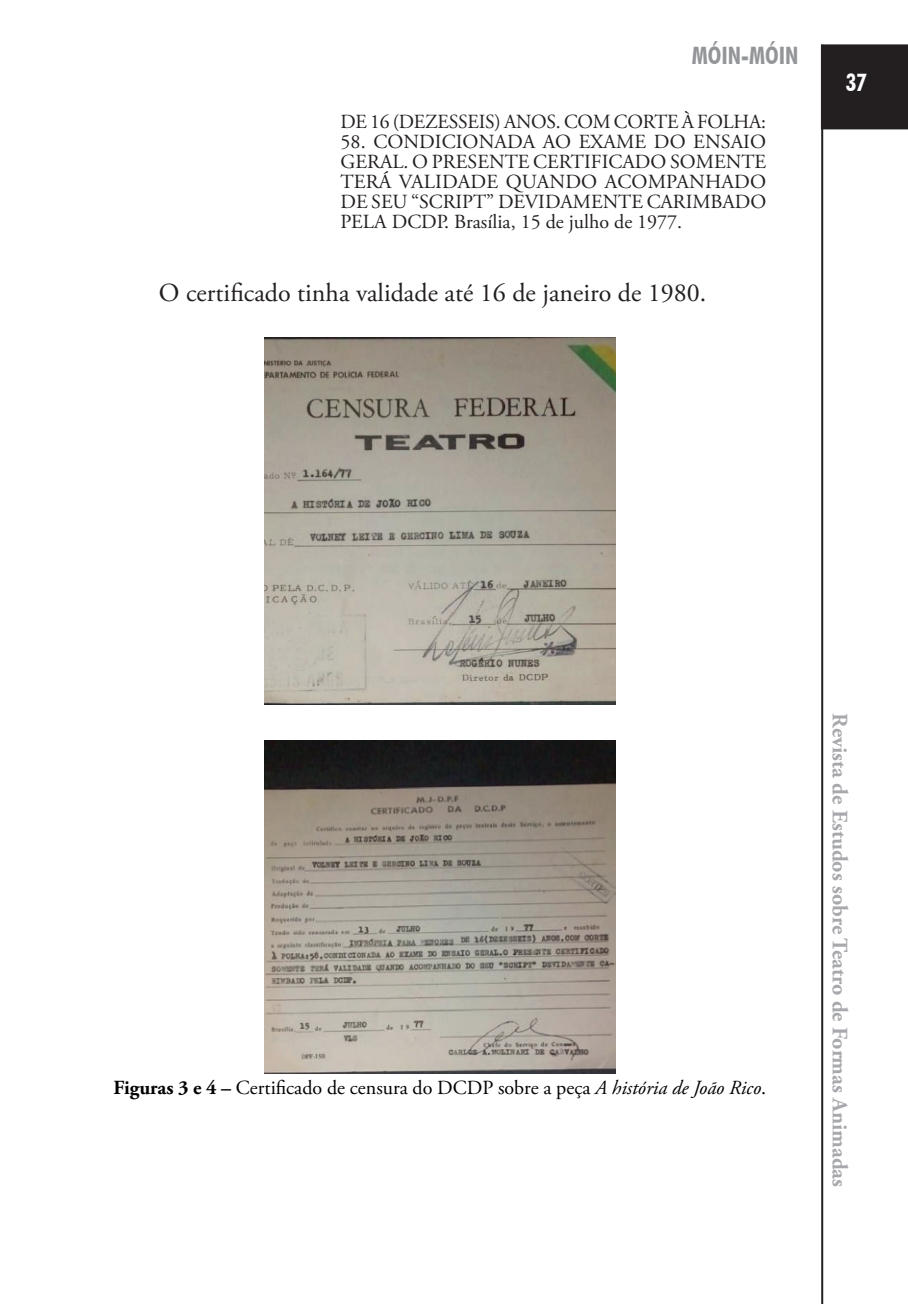
<style>
.page{position:relative;width:908px;height:1304px;background:#fff}
.page>*{position:absolute;margin:0;border:0;box-sizing:border-box;transform-origin:0 0}
.t1{font:26px "Adobe Garamond Pro";color:#231f20}
.t2{font:700 condensed 24px "Futura BT";color:#939598}
.t3{font:700 condensed 24px "Futura BT";color:#fff}
.t4{font:700 22px "Adobe Garamond Pro";color:#a8a9ad}
.t5{font:20px/20px "Adobe Garamond Pro";color:#231f20;text-align:justify}
.t6{font:20px "Adobe Garamond Pro";color:#000}
.s1{font-weight:700}
.s2{font-style:italic}
</style>
<div class="page">
<div style="left:821px;top:44px;width:86px;height:85px;background:#231f20"></div>
<hr style="left:820px;top:45px;width:2px;height:1259px;background:#231f20">
<img style="left:264px;top:337px;width:351px;height:367px">
<img style="left:264px;top:740px;width:351px;height:334px">
<p class="t2" style="left:691px;top:41px;width:108px">MÓIN-MÓIN</p>
<p class="t5" style="left:340px;top:112px;width:427px">DE 16 (DEZESSEIS) ANOS. COM CORTE À FOLHA:</p>
<p class="t5" style="left:340px;top:132px;width:427px">58. CONDICIONADA AO EXAME DO ENSAIO GERAL. O PRESENTE CERTIFICADO SOMENTE TERÁ VALIDADE QUANDO ACOMPANHADO DE SEU “SCRIPT” DEVIDAMENTE CARIMBADO PELA DCDP. Brasília, 15 de julho de 1977.</p>
<h1 class="t1" style="left:159px;top:277px;width:549px">O certificado tinha validade até 16 de janeiro de 1980.</h1>
<p class="t3" style="left:845px;top:68px;width:23px">37</p>
<p class="t6" style="left:113px;top:1076px;width:653px"><span class="s1">Figuras 3 e 4 –</span> Certificado de censura do DCDP sobre a peça <span class="s2">A história de João Rico</span>.</p>
<p class="t4" style="left:852px;top:713px;width:475px;rotate:90deg">Revista de Estudos sobre Teatro de Formas Animadas</p>
</div>
